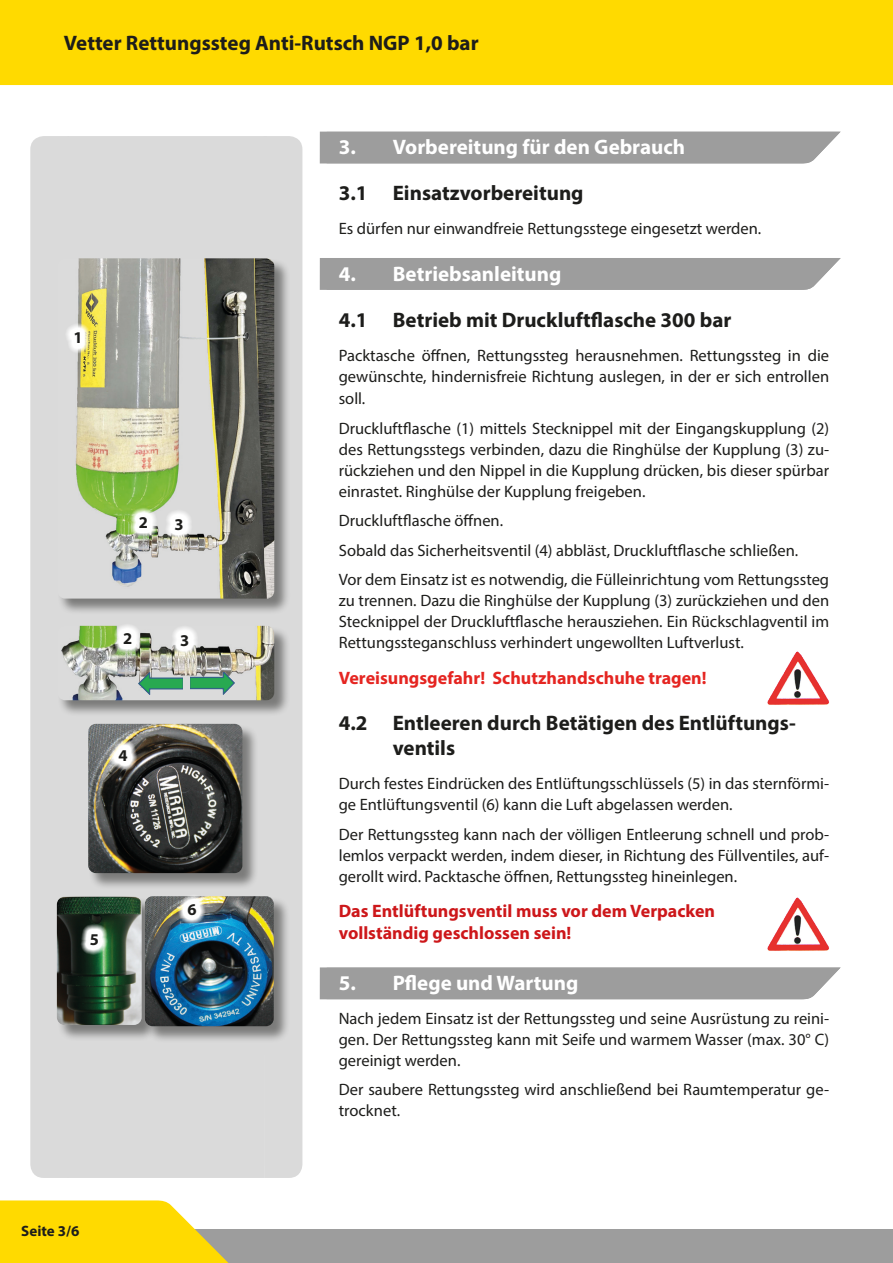
<style>
.page{position:relative;width:893px;height:1263px;background:#fff}
.page>*{position:absolute;margin:0;border:0;box-sizing:border-box;transform-origin:0 0}
.t1{font:700 21px/25.2px "Myriad Pro";color:#1d1d1b}
.t2{font:700 21px "Myriad Pro";color:#fff}
.t3{font:700 18px/22.5px "Myriad Pro";color:#cd171a}
.t4{font:700 18px "Myriad Pro";color:#e52521}
.t5{font:16.5px/21px "Myriad Pro";color:#1d1d1b}
.t6{font:700 16.5px "Myriad Pro";color:#1d1d1b}
.t7{font:700 15px "Myriad Pro";color:#1d1d1b}
</style>
<div class="page">
<div style="left:0;top:1229px;width:893px;height:34px;background:#9d9d9d"></div>
<div style="left:0;top:0;width:893px;height:85px;background:#ffda00"></div>
<svg style="left:0;top:1200px;width:229px;height:63px;background:#fadb20"></svg>
<div style="left:30px;top:136px;width:38px;height:1042px;background:#dadada"></div>
<div style="left:68px;top:136px;width:196px;height:1042px;background:#dadada"></div>
<div style="left:264px;top:136px;width:38px;height:1042px;background:#dadada"></div>
<div style="left:320px;top:132px;width:520px;height:31px;background:#9d9d9d"></div>
<div style="left:320px;top:258px;width:521px;height:32px;background:#9d9d9d"></div>
<div style="left:320px;top:967px;width:521px;height:32px;background:#9d9d9d"></div>
<div style="left:88px;top:724px;width:171px;height:166px;background:#1d1d1b;opacity:.5"></div>
<img style="left:88px;top:724px;width:154px;height:149px">
<svg style="left:109px;top:740px;width:29px;height:31px"></svg>
<div style="left:57px;top:897px;width:102px;height:145px;background:#1d1d1b;opacity:.5"></div>
<img style="left:57px;top:897px;width:85px;height:128px">
<div style="left:145px;top:896px;width:145px;height:147px;background:#1d1d1b;opacity:.5"></div>
<img style="left:145px;top:896px;width:129px;height:130px">
<svg style="left:178px;top:894px;width:28px;height:31px"></svg>
<svg style="left:81px;top:924px;width:27px;height:31px"></svg>
<div style="left:58px;top:259px;width:233px;height:357px;background:#1d1d1b;opacity:.5"></div>
<img style="left:57px;top:258px;width:217px;height:341px">
<svg style="left:65px;top:323px;width:25px;height:30px"></svg>
<svg style="left:130px;top:507px;width:27px;height:31px"></svg>
<svg style="left:165px;top:509px;width:27px;height:31px"></svg>
<div style="left:58px;top:626px;width:233px;height:91px;background:#1d1d1b;opacity:.5"></div>
<img style="left:57px;top:626px;width:217px;height:74px">
<img style="left:139px;top:672px;width:44px;height:22px">
<img style="left:190px;top:672px;width:45px;height:22px">
<svg style="left:114px;top:624px;width:28px;height:30px"></svg>
<svg style="left:171px;top:625px;width:27px;height:31px"></svg>
<img style="left:767px;top:651px;width:62px;height:54px">
<img style="left:767px;top:897px;width:62px;height:54px">
<p class="t1" style="left:64px;top:29px;width:416px">Vetter Rettungssteg Anti-Rutsch NGP 1,0 bar</p>
<p class="t6" style="left:74px;top:327px;width:11px">1</p>
<p class="t6" style="left:139px;top:512px;width:11px">2</p>
<p class="t6" style="left:174px;top:514px;width:11px">3</p>
<p class="t6" style="left:123px;top:628px;width:11px">2</p>
<p class="t6" style="left:180px;top:629px;width:11px">3</p>
<p class="t6" style="left:119px;top:744px;width:11px">4</p>
<p class="t6" style="left:90px;top:928px;width:11px">5</p>
<p class="t6" style="left:187px;top:899px;width:11px">6</p>
<p class="t7" style="left:21px;top:1221px;width:60px">Seite 3/6</p>
<p class="t2" style="left:339px;top:133px;width:348px">3. Vorbereitung für den Gebrauch</p>
<p class="t1" style="left:339px;top:180px;width:246px">3.1 Einsatzvorbereitung</p>
<p class="t5" style="left:339px;top:218px;width:424px">Es dürfen nur einwandfreie Rettungsstege eingesetzt werden.</p>
<p class="t2" style="left:339px;top:260px;width:224px">4. Betriebsanleitung</p>
<p class="t1" style="left:339px;top:307px;width:394px">4.1 Betrieb mit Druckluftflasche 300 bar</p>
<p class="t5" style="left:339px;top:345px;width:492px">Packtasche öffnen, Rettungssteg herausnehmen. Rettungssteg in die gewünschte, hindernisfreie Richtung auslegen, in der er sich entrollen</p>
<p class="t5" style="left:339px;top:384px;width:492px;line-height:29.5px">soll.<br>Druckluftflasche (1) mittels Stecknippel mit der Eingangskupplung (2)</p>
<p class="t5" style="left:339px;top:439px;width:492px;text-align:justify">des Rettungsstegs verbinden, dazu die Ringhülse der Kupplung (3) zu&shy;rückziehen und den Nippel in die Kupplung drücken, bis dieser spürbar einrastet. Ringhülse der Kupplung freigeben.</p>
<p class="t5" style="left:339px;top:506px;width:492px;line-height:29.5px">Druckluftflasche öffnen.<br>Sobald das Sicherheitsventil (4) abbläst, Druckluftflasche schließen.<br>Vor dem Einsatz ist es notwendig, die Fülleinrichtung vom Rettungssteg</p>
<p class="t5" style="left:339px;top:590px;width:492px;text-align:justify">zu trennen. Dazu die Ringhülse der Kupplung (3) zurückziehen und den Stecknippel der Druckluftflasche herausziehen. Ein Rückschlagventil im Rettungssteganschluss verhindert ungewollten Luftverlust.</p>
<p class="t4" style="left:339px;top:666px;width:369px">Vereisungsgefahr! Schutzhandschuhe tragen!</p>
<p class="t1" style="left:393px;top:710px;width:404px;text-indent:-54px">4.2 Entleeren durch Betätigen des Entlüftungs&shy;ventils</p>
<p class="t5" style="left:339px;top:773px;width:492px">Durch festes Eindrücken des Entlüftungsschlüssels (5) in das sternförmi&shy;ge Entlüftungsventil (6) kann die Luft abgelassen werden.</p>
<p class="t5" style="left:339px;top:823px;width:492px;text-align:justify">Der Rettungssteg kann nach der völligen Entleerung schnell und prob&shy;lemlos verpackt werden, indem dieser, in Richtung des Füllventiles, auf&shy;gerollt wird. Packtasche öffnen, Rettungssteg hineinlegen.</p>
<p class="t3" style="left:339px;top:899px;width:378px">Das Entlüftungsventil muss vor dem Verpacken vollständig geschlossen sein!</p>
<p class="t2" style="left:339px;top:969px;width:241px">5. Pflege und Wartung</p>
<p class="t5" style="left:339px;top:1007px;width:492px;text-align:justify">Nach jedem Einsatz ist der Rettungssteg und seine Ausrüstung zu reini&shy;gen. Der Rettungssteg kann mit Seife und warmem Wasser (max. 30° C) gereinigt werden.</p>
<p class="t5" style="left:339px;top:1079px;width:492px">Der saubere Rettungssteg wird anschließend bei Raumtemperatur ge&shy;trocknet.</p>
</div>
